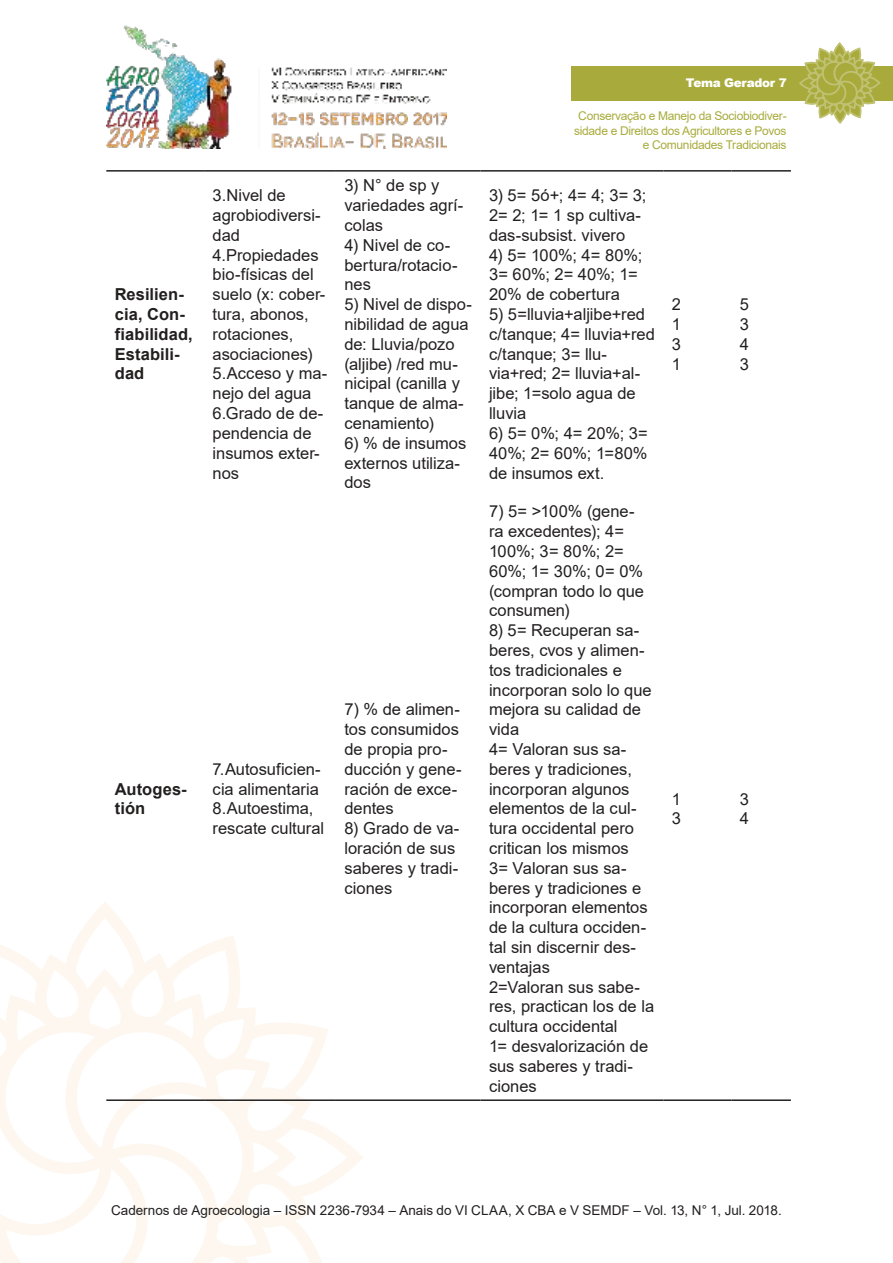
<style>
.page{position:relative;width:893px;height:1263px;background:#fff}
.page>*{position:absolute;margin:0;border:0;box-sizing:border-box;transform-origin:0 0}
.t1{font:16.5px/19.8px "Arial";color:#221f1f}
.t2{font:700 16.5px/19.8px "Arial";letter-spacing:.005em;color:#221f1f}
.t3{font:13.5px "Arial";color:#221f1f}
.t4{font:12px/14.4px "Arial";letter-spacing:-.025em;color:#a8ab3c;text-align:right}
.t5{font:900 12px "Arial";letter-spacing:-.025em;color:#fff}
</style>
<div class="page">
<img style="left:106px;top:25px;width:340px;height:124px">
<svg style="left:0;top:910px;width:363px;height:353px"></svg>
<div style="left:571px;top:66px;width:322px;height:34px;background:#a8ab3c"></div>
<svg style="left:798px;top:43px;width:83px;height:81px"></svg>
<hr style="left:106px;top:170px;width:98px;height:2px;background:#221f1f">
<hr style="left:204px;top:170px;width:132px;height:2px;background:#221f1f">
<hr style="left:336px;top:170px;width:144px;height:2px;background:#221f1f">
<hr style="left:480px;top:170px;width:183px;height:2px;background:#221f1f">
<hr style="left:663px;top:170px;width:68px;height:2px;background:#221f1f">
<hr style="left:731px;top:170px;width:60px;height:2px;background:#221f1f">
<hr style="left:106px;top:1099px;width:98px;height:2px;background:#221f1f">
<hr style="left:204px;top:1099px;width:132px;height:2px;background:#221f1f">
<hr style="left:336px;top:1099px;width:144px;height:2px;background:#221f1f">
<hr style="left:480px;top:1099px;width:183px;height:2px;background:#221f1f">
<hr style="left:663px;top:1099px;width:68px;height:2px;background:#221f1f">
<hr style="left:731px;top:1099px;width:60px;height:2px;background:#221f1f">
<p class="t2" style="left:115px;top:286px;width:80px">Resilien&shy;cia, Con&shy;fiabilidad,<br>Estabili&shy;dad</p>
<p class="t2" style="left:115px;top:780px;width:73px">Autoges&shy;tión</p>
<p class="t1" style="left:213px;top:187px;width:116px">3.Nivel de agrobiodiversi&shy;dad<br>4.Propiedades bio-físicas del suelo (x: cober&shy;tura, abonos, rotaciones, asociaciones)<br>5.Acceso y ma&shy;nejo del agua<br>6.Grado de de&shy;pendencia de insumos exter&shy;nos</p>
<p class="t1" style="left:344px;top:177px;width:120px">3) N° de sp y variedades agrí&shy;colas</p>
<p class="t1" style="left:344px;top:237px;width:115px">4) Nivel de co&shy;bertura/rotacio&shy;nes</p>
<p class="t1" style="left:344px;top:296px;width:129px">5) Nivel de dispo&shy;nibilidad de agua de: Lluvia/pozo (aljibe) /red mu&shy;nicipal (canilla y tanque de alma&shy;cenamiento)</p>
<p class="t1" style="left:344px;top:435px;width:123px">6) % de insumos externos utiliza&shy;dos</p>
<p class="t1" style="left:213px;top:761px;width:113px">7.Autosuficien&shy;cia alimentaria<br>8.Autoestima, rescate cultural</p>
<p class="t1" style="left:344px;top:701px;width:119px">7) % de alimen&shy;tos consumidos de propia pro&shy;ducción y gene&shy;ración de exce&shy;dentes</p>
<p class="t1" style="left:344px;top:820px;width:116px">8) Grado de va&shy;loración de sus saberes y tradi&shy;ciones</p>
<p class="t5" style="left:686px;top:76px;width:102px">Tema Gerador 7</p>
<p class="t4" style="left:574px;top:110px;width:214px">Conservação e Manejo da Sociobiodiver&shy;sidade e Direitos dos Agricultores e Povos e Comunidades Tradicionais</p>
<p class="t1" style="left:489px;top:187px;width:159px">3) 5= 5ó+; 4= 4; 3= 3;<br>2= 2; 1= 1 sp cultiva&shy;das-subsist. vivero</p>
<p class="t1" style="left:489px;top:246px;width:155px">4) 5= 100%; 4= 80%;<br>3= 60%; 2= 40%; 1=<br>20% de cobertura</p>
<p class="t1" style="left:489px;top:306px;width:167px">5) 5=lluvia+aljibe+red c/tanque; 4= lluvia+red c/tanque; 3= llu&shy;via+red; 2= lluvia+al&shy;jibe; 1=solo agua de lluvia</p>
<p class="t1" style="left:489px;top:425px;width:160px;text-align:justify">6) 5= 0%; 4= 20%; 3= 40%; 2= 60%; 1=80% de insumos ext.</p>
<p class="t1" style="left:489px;top:503px;width:157px">7) 5= &gt;100% (gene&shy;ra excedentes); 4=<br>100%; 3= 80%; 2=<br>60%; 1= 30%; 0= 0% (compran todo lo que consumen)</p>
<p class="t1" style="left:489px;top:622px;width:167px">8) 5= Recuperan sa&shy;beres, cvos y alimen&shy;tos tradicionales e incorporan solo lo que mejora su calidad de vida<br>4= Valoran sus sa&shy;beres y tradiciones, incorporan algunos elementos de la cul&shy;tura occidental pero critican los mismos<br>3= Valoran sus sa&shy;beres y tradiciones e incorporan elementos de la cultura occiden&shy;tal sin discernir des&shy;ventajas<br>2=Valoran sus sabe&shy;res, practican los de la cultura occidental<br>1= desvalorización de sus saberes y tradi&shy;ciones</p>
<p class="t1" style="left:672px;top:296px;width:11px;text-align:justify">2<br>1<br>3<br>1</p>
<p class="t1" style="left:740px;top:296px;width:11px;text-align:justify">5<br>3<br>4<br>3</p>
<p class="t1" style="left:672px;top:790px;width:11px">1<br>3</p>
<p class="t1" style="left:740px;top:790px;width:11px">3<br>4</p>
<p class="t3" style="left:111px;top:1205px;width:672px">Cadernos de Agroecologia – ISSN 2236-7934 – Anais do VI CLAA, X CBA e V SEMDF – Vol. 13, N° 1, Jul. 2018.</p>
</div>
